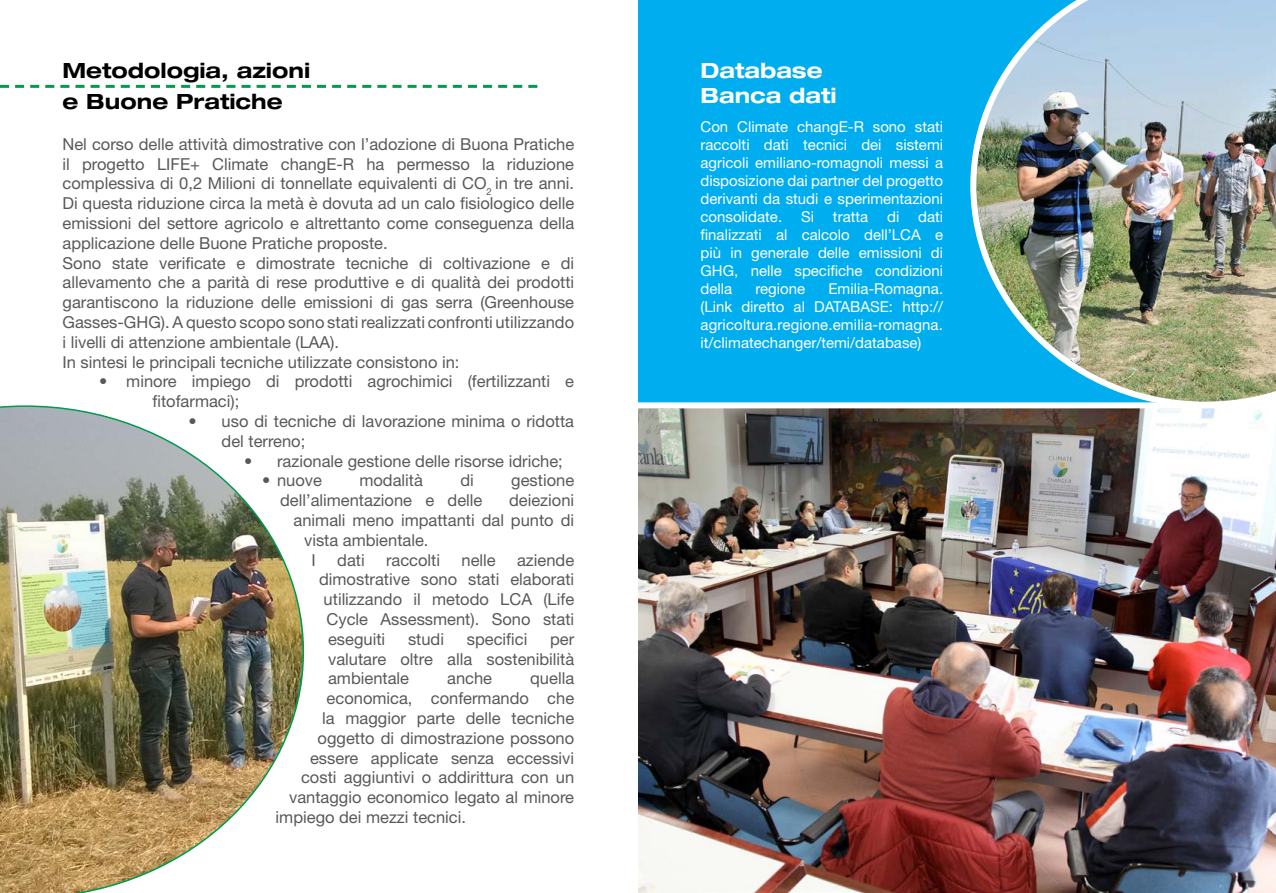
<style>
.page{position:relative;width:1276px;height:893px;background:#fff}
.page>*{position:absolute;margin:0;border:0;box-sizing:border-box;transform-origin:0 0}
.t1{font:700 expanded 21px/31.5px "Helvetica Neue LT Std";color:#000}
.t2{font:700 expanded 21px/25.2px "Helvetica Neue LT Std";color:#fff}
.t3{font:16.5px/19.8px "Helvetica Neue LT Std";color:#58595b}
.t4{font:15px/18px "Helvetica Neue LT Std";color:#fff;text-align:justify}
</style>
<div class="page">
<div style="left:638px;top:0;width:584px;height:405px;background:#00aeef"></div>
<img style="left:0;top:405px;width:304px;height:488px">
<img style="left:970px;top:0;width:306px;height:402px">
<svg style="left:0;top:85px;width:537px;height:3px"></svg>
<img style="left:639px;top:408px;width:637px;height:485px">
<div style="left:638px;top:402px;width:638px;height:6px;background:#fff"></div>
<p class="t1" style="left:63px;top:54px;width:249px">Metodologia, azioni e Buone Pratiche</p>
<p class="t3" style="left:63px;top:134px;width:513px">Nel corso delle attività dimostrative con l’adozione di Buona Pratiche il progetto LIFE+ Climate changE-R ha permesso la riduzione complessiva di 0,2 Milioni di tonnellate equivalenti di CO<sub>2</sub> in tre anni.<br>Di questa riduzione circa la metà è dovuta ad un calo fisiologico delle emissioni del settore agricolo e altrettanto come conseguenza della applicazione delle Buone Pratiche proposte.<br>Sono state verificate e dimostrate tecniche di coltivazione e di allevamento che a parità di rese produttive e di qualità dei prodotti garantiscono la riduzione delle emissioni di gas serra (Greenhouse Gasses-GHG). A questo scopo sono stati realizzati confronti utilizzando i livelli di attenzione ambientale (LAA).<br>In sintesi le principali tecniche utilizzate consistono in:</p>
<p class="t3" style="left:153px;top:371px;width:423px;text-indent:-53px">• minore impiego di prodotti agrochimici (fertilizzanti e fitofarmaci);</p>
<p class="t3" style="left:222px;top:411px;width:354px;text-indent:-33px">• uso di tecniche di lavorazione minima o ridotta del terreno;</p>
<p class="t3" style="left:244px;top:451px;width:320px">• razionale gestione delle risorse idriche;</p>
<p class="t3" style="left:262px;top:470px;width:61px">• nuove</p>
<p class="t3" style="left:359px;top:470px;width:65px">modalità</p>
<p class="t3" style="left:460px;top:470px;width:15px">di</p>
<p class="t3" style="left:511px;top:470px;width:64px">gestione</p>
<p class="t3" style="left:280px;top:490px;width:204px">dell’alimentazione e delle</p>
<p class="t3" style="left:509px;top:490px;width:67px">deiezioni</p>
<p class="t3" style="left:294px;top:510px;width:282px">animali meno impattanti dal punto di</p>
<p class="t3" style="left:304px;top:530px;width:126px">vista ambientale.</p>
<p class="t3" style="left:312px;top:550px;width:6px">I</p>
<p class="t3" style="left:337px;top:550px;width:29px">dati</p>
<p class="t3" style="left:386px;top:550px;width:56px">raccolti</p>
<p class="t3" style="left:461px;top:550px;width:36px">nelle</p>
<p class="t3" style="left:517px;top:550px;width:59px">aziende</p>
<p class="t3" style="left:319px;top:569px;width:257px">dimostrative sono stati elaborati</p>
<p class="t3" style="left:324px;top:589px;width:252px">utilizzando il metodo LCA (Life</p>
<p class="t3" style="left:327px;top:609px;width:249px">Cycle Assessment). Sono stati</p>
<p class="t3" style="left:328px;top:629px;width:59px">eseguiti</p>
<p class="t3" style="left:408px;top:629px;width:38px">studi</p>
<p class="t3" style="left:467px;top:629px;width:62px">specifici</p>
<p class="t3" style="left:328px;top:629px;width:248px;text-align:justify;text-indent:222px">per valutare oltre alla sostenibilità ambientale</p>
<p class="t3" style="left:447px;top:668px;width:46px">anche</p>
<p class="t3" style="left:530px;top:668px;width:46px">quella</p>
<p class="t3" style="left:327px;top:688px;width:249px">economica, confermando che</p>
<p class="t3" style="left:322px;top:708px;width:254px">la maggior parte delle tecniche</p>
<p class="t3" style="left:318px;top:728px;width:258px">oggetto di dimostrazione possono</p>
<p class="t3" style="left:310px;top:748px;width:266px">essere applicate senza eccessivi</p>
<p class="t3" style="left:301px;top:767px;width:274px">costi aggiuntivi o addirittura con un</p>
<p class="t3" style="left:289px;top:787px;width:286px">vantaggio economico legato al minore</p>
<p class="t3" style="left:276px;top:807px;width:192px">impiego dei mezzi tecnici.</p>
<p class="t2" style="left:700px;top:57px;width:138px">Database<br>Banca dati</p>
<p class="t4" style="left:700px;top:118px;width:244px">Con Climate changE-R sono stati raccolti dati tecnici dei sistemi agricoli emiliano-romagnoli messi a disposizione dai partner del progetto derivanti da studi e sperimentazioni consolidate.</p>
<p class="t4" style="left:801px;top:208px;width:15px">Si</p>
<p class="t4" style="left:833px;top:208px;width:37px">tratta</p>
<p class="t4" style="left:887px;top:208px;width:14px">di</p>
<p class="t4" style="left:700px;top:208px;width:244px;text-indent:218px">dati finalizzati al calcolo dell’LCA e più in generale delle emissioni di GHG, nelle specifiche condizioni della</p>
<p class="t4" style="left:700px;top:280px;width:244px;text-indent:128px">Emilia-Romagna. (Link diretto al DATABASE: http:// agricoltura.regione.emilia-romagna. it/climatechanger/temi/database)</p>
<p class="t4" style="left:755px;top:280px;width:51px">regione</p>
</div>
